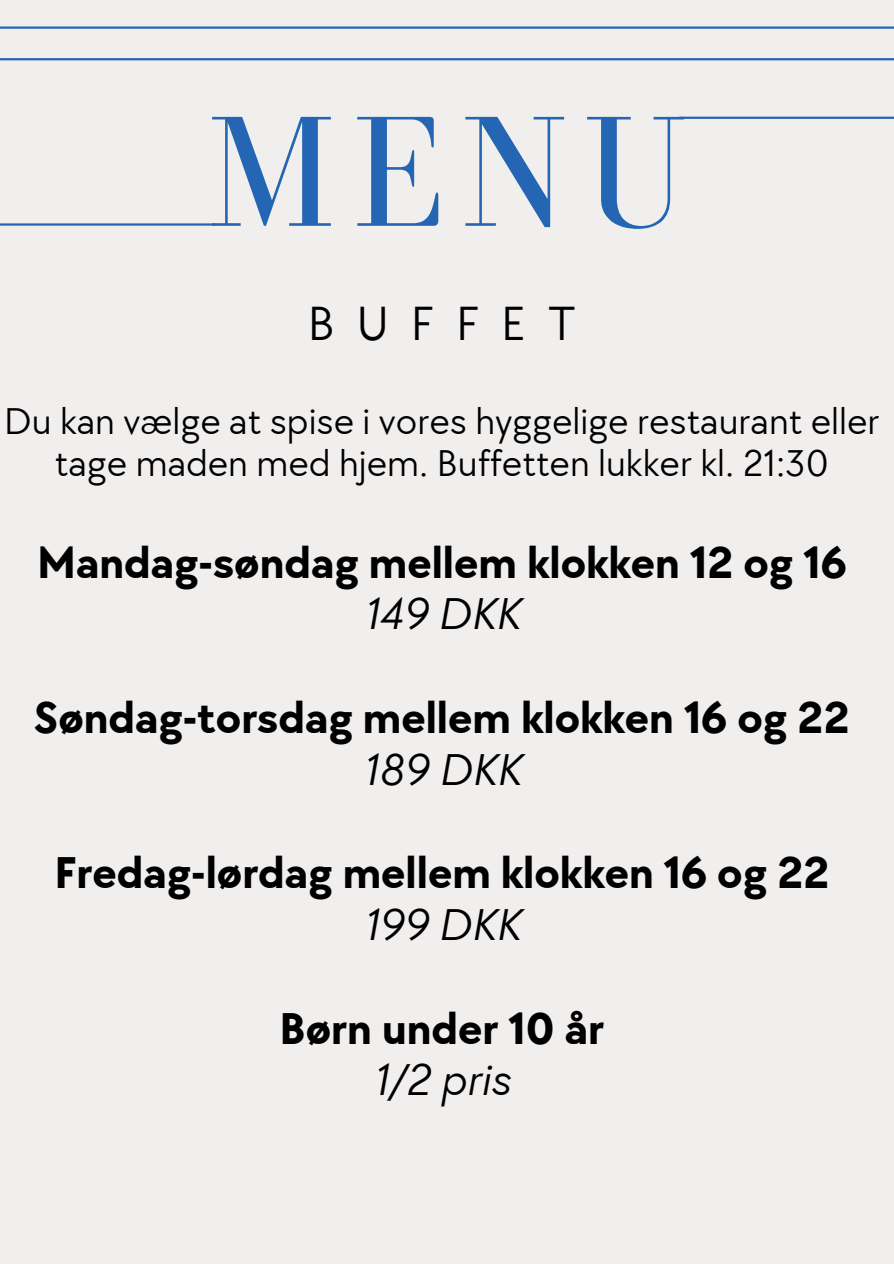
<style>
.page{position:relative;width:894px;height:1264px;background:#fff}
.page>*{position:absolute;margin:0;border:0;box-sizing:border-box;transform-origin:0 0}
.t1{font:162px "Bodoni FLF";color:#2466b3}
.t2{font:49.5px "TT Chocolates";letter-spacing:.435em;color:#000}
.t3{font:700 45.9px/51.8px "TT Chocolates";color:#000;text-align:center}
.t4{font:italic 45.9px "TT Chocolates";color:#000}
.t5{font:38.4px/42.8px "TT Chocolates";color:#000;text-align:center}
.s1{font-weight:400;font-style:italic}
</style>
<div class="page">
<div style="left:0;top:0;width:893px;height:1263px;background:#f1eeee"></div>
<hr style="left:0;top:26px;width:893px;height:3px;background:#2466b3">
<hr style="left:0;top:58px;width:893px;height:2px;background:#2466b3">
<hr style="left:0;top:223px;width:214px;height:3px;background:#2466b3">
<hr style="left:679px;top:117px;width:214px;height:2px;background:#2466b3">
<p class="t1" style="left:206px;top:84px;width:481px">MENU</p>
<p class="t2" style="left:307px;top:295px;width:270px">BUFFET</p>
<h1 class="t5" style="left:4px;top:400px;width:876px">Du kan vælge at spise i vores hyggelige restaurant eller tage maden med hjem. Buffetten lukker kl. 21:30</h1>
<p class="t3" style="left:37px;top:538px;width:810px">Mandag-søndag mellem klokken 12 og 16<br><span class="s1">149 DKK</span></p>
<p class="t3" style="left:34px;top:693px;width:816px">Søndag-torsdag mellem klokken 16 og 22<br><span class="s1">189 DKK</span></p>
<h2 class="t3" style="left:54px;top:848px;width:776px">Fredag-lørdag mellem klokken 16 og 22<br><span class="s1">199 DKK</span></h2>
<p class="t3" style="left:279px;top:1003px;width:326px">Børn under 10 år</p>
<h3 class="t4" style="left:373px;top:1054px;width:139px">1/2 pris</h3>
</div>
